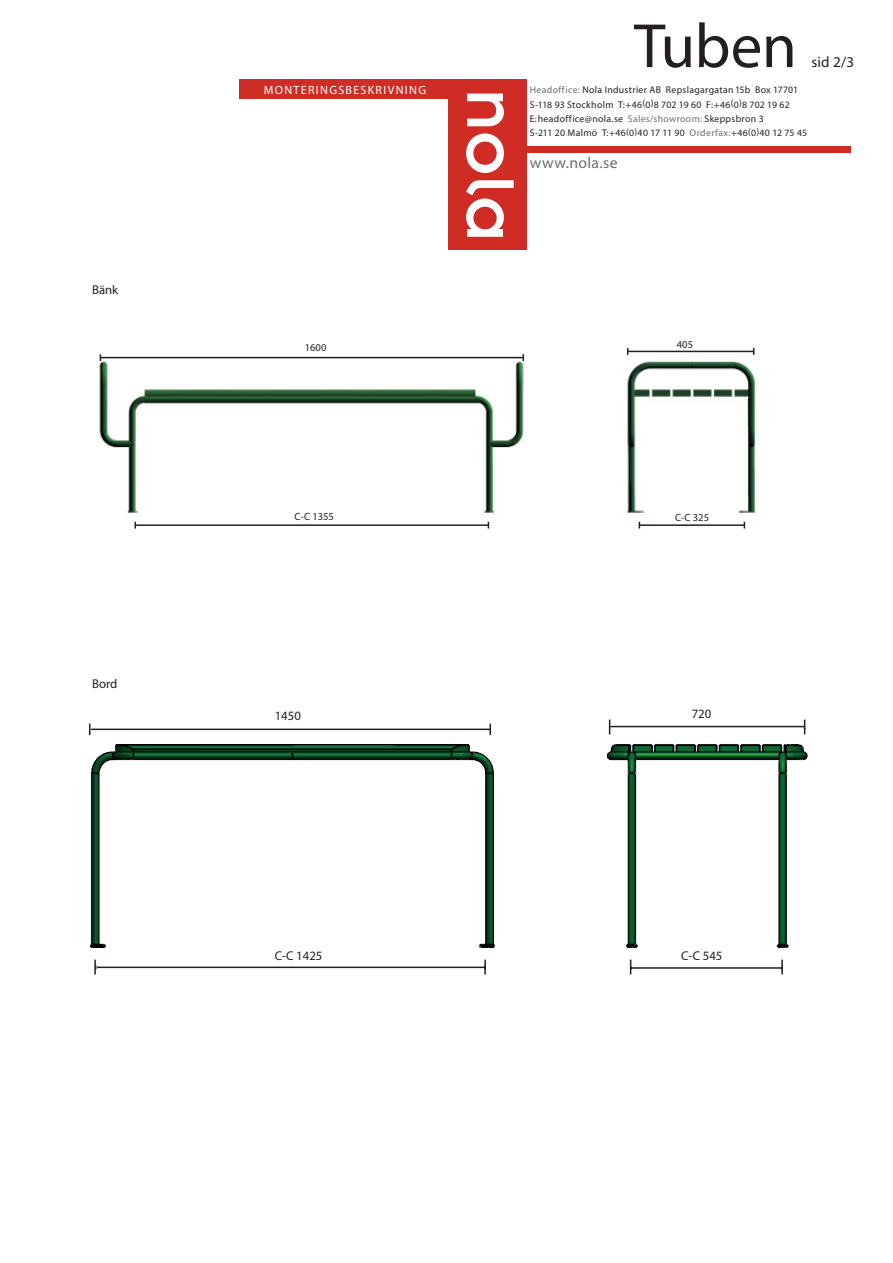
<style>
.page{position:relative;width:893px;height:1263px;background:#fff}
.page>*{position:absolute;margin:0;border:0;box-sizing:border-box;transform-origin:0 0}
.t1{font:63px "Myriad Pro";letter-spacing:-.01em;color:#231f20}
.t2{font:15.75px "Myriad Pro";letter-spacing:.02em;color:#6c6d70}
.t3{font:15px "Myriad Pro";color:#231f20}
.t4{font:12.75px "Myriad Pro";color:#231f20}
.t5{font:12px "Myriad Pro";letter-spacing:.11em;color:#fff}
.t6{font:10.5px "Myriad Pro";color:#231f20}
.t7{font:9.75px/14.4px "Myriad Pro";letter-spacing:.035em;color:#231f20}
.s1{color:#6c6d70}
</style>
<div class="page">
<div style="left:448px;top:80px;width:78px;height:170px;background:#cf2c26"></div>
<svg style="left:467px;top:94px;width:37px;height:32px"></svg>
<svg style="left:466px;top:133px;width:38px;height:40px"></svg>
<svg style="left:466px;top:180px;width:48px;height:57px"></svg>
<div style="left:525px;top:147px;width:325px;height:6px;background:#cf2c26"></div>
<div style="left:239px;top:80px;width:212px;height:19px;background:#cf2c26"></div>
<img style="left:99px;top:348px;width:657px;height:181px">
<hr style="left:135px;top:524px;width:353px;height:2px;background:#231f20">
<hr style="left:100px;top:357px;width:423px;height:1px;background:#231f20">
<hr style="left:639px;top:524px;width:105px;height:2px;background:#231f20">
<hr style="left:628px;top:351px;width:126px;height:1px;background:#231f20">
<img style="left:606px;top:729px;width:202px;height:233px">
<hr style="left:632px;top:967px;width:150px;height:2px;background:#231f20">
<svg style="left:630px;top:960px;width:2px;height:14px"></svg>
<svg style="left:781px;top:960px;width:2px;height:14px"></svg>
<hr style="left:611px;top:726px;width:194px;height:1px;background:#231f20">
<svg style="left:609px;top:720px;width:2px;height:14px"></svg>
<svg style="left:804px;top:720px;width:2px;height:14px"></svg>
<img style="left:89px;top:729px;width:406px;height:231px">
<hr style="left:91px;top:728px;width:399px;height:2px;background:#231f20">
<svg style="left:89px;top:723px;width:2px;height:12px"></svg>
<svg style="left:490px;top:723px;width:1px;height:12px"></svg>
<hr style="left:97px;top:966px;width:388px;height:2px;background:#231f20">
<svg style="left:484px;top:960px;width:2px;height:14px"></svg>
<svg style="left:94px;top:960px;width:3px;height:14px"></svg>
<h3 class="t4" style="left:92px;top:282px;width:28px">Bänk</h3>
<h3 class="t4" style="left:92px;top:676px;width:27px">Bord</h3>
<p class="t5" style="left:264px;top:82px;width:164px">MONTERINGSBESKRIVNING</p>
<h1 class="t1" style="left:634px;top:7px;width:164px">Tuben</h1>
<h3 class="t3" style="left:811px;top:53px;width:44px">sid 2/3</h3>
<p class="t7" style="left:530px;top:83px;width:279px"><span class="s1">Headoffice:</span> Nola Industrier AB Repslagargatan 15b Box 17701<br>S-118 93 Stockholm T:+46(0)8 702 19 60 F:+46(0)8 702 19 62<br>E:headoffice@nola.se <span class="s1">Sales/showroom:</span> Skeppsbron 3<br>S-211 20 Malmö T:+46(0)40 17 11 90 <span class="s1">Orderfax:</span>+46(0)40 12 75 45</p>
<h2 class="t2" style="left:530px;top:153px;width:89px">www.nola.se</h2>
<p class="t6" style="left:305px;top:341px;width:23px">1600</p>
<p class="t6" style="left:677px;top:338px;width:18px">405</p>
<p class="t6" style="left:295px;top:510px;width:41px">C-C 1355</p>
<p class="t6" style="left:675px;top:511px;width:35px">C-C 325</p>
<h3 class="t4" style="left:275px;top:707px;width:28px">1450</h3>
<h3 class="t4" style="left:692px;top:706px;width:21px">720</h3>
<h3 class="t4" style="left:275px;top:947px;width:49px">C-C 1425</h3>
<h3 class="t4" style="left:681px;top:947px;width:43px">C-C 545</h3>
</div>
